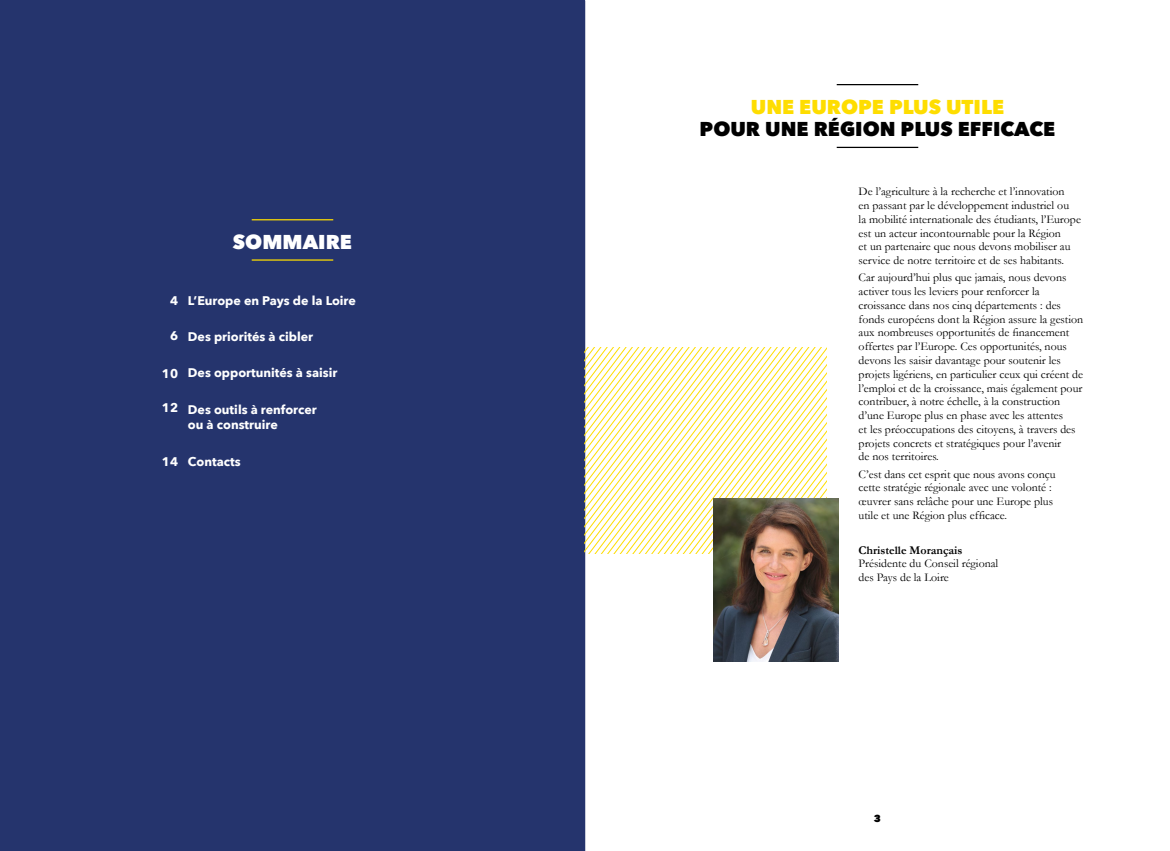
<style>
.page{position:relative;width:1170px;height:851px;background:#fff}
.page>*{position:absolute;margin:0;border:0;box-sizing:border-box;transform-origin:0 0}
.t1{font:800 20px "Avenir Next";color:#000}
.t2{font:800 20px "Avenir Next";color:#fedd00}
.t3{font:800 20px "Avenir Next";color:#fff}
.t4{font:700 12.5px/15px "Avenir Next";color:#fff}
.t5{font:11.88px/13.8px "Garamond";color:#000}
.t6{font:700 11.88px "Garamond";color:#000}
.t7{font:800 10px "Avenir Next";color:#000}
</style>
<div class="page">
<div style="left:0;top:0;width:585px;height:850px;background:#25346d"></div>
<hr style="left:252px;top:219px;width:81px;height:1px;background:#fedd00">
<hr style="left:252px;top:259px;width:81px;height:1px;background:#fedd00">
<svg style="left:585px;top:347px;width:241px;height:206px"></svg>
<img style="left:713px;top:498px;width:125px;height:163px">
<hr style="left:836px;top:84px;width:82px;height:1px;background:#000">
<hr style="left:836px;top:147px;width:82px;height:1px;background:#000">
<h1 class="t3" style="left:233px;top:229px;width:121px">SOMMAIRE</h1>
<p class="t4" style="left:170px;top:293px;width:10px">4</p>
<p class="t4" style="left:170px;top:327px;width:10px">6</p>
<p class="t4" style="left:162px;top:365px;width:18px">10</p>
<p class="t4" style="left:162px;top:400px;width:18px">12</p>
<p class="t4" style="left:162px;top:453px;width:18px">14</p>
<p class="t4" style="left:188px;top:293px;width:169px">L’Europe en Pays de la Loire</p>
<p class="t4" style="left:188px;top:329px;width:127px">Des priorités à cibler</p>
<p class="t4" style="left:188px;top:365px;width:151px">Des opportunités à saisir</p>
<p class="t4" style="left:188px;top:401px;width:130px">Des outils à renforcer ou à construire</p>
<p class="t4" style="left:188px;top:453px;width:54px">Contacts</p>
<h1 class="t2" style="left:750px;top:94px;width:255px">UNE EUROPE PLUS UTILE</h1>
<h1 class="t1" style="left:699px;top:117px;width:357px">POUR UNE RÉGION PLUS EFFICACE</h1>
<p class="t5" style="left:858px;top:184px;width:224px">De l’agriculture à la recherche et l’innovation<br>en passant par le développement industriel ou<br>la mobilité internationale des étudiants, l’Europe est un acteur incontournable pour la Région<br>et un partenaire que nous devons mobiliser au service de notre territoire et de ses habitants.</p>
<p class="t5" style="left:858px;top:271px;width:226px">Car aujourd’hui plus que jamais, nous devons activer tous les leviers pour renforcer la croissance dans nos cinq départements : des fonds européens dont la Région assure la gestion aux nombreuses opportunités de financement offertes par l’Europe. Ces opportunités, nous devons les saisir davantage pour soutenir les projets ligériens, en particulier ceux qui créent de l’emploi et de la croissance, mais également pour contribuer, à notre échelle, à la construction d’une Europe plus en phase avec les attentes<br>et les préoccupations des citoyens, à travers des projets concrets et stratégiques pour l’avenir<br>de nos territoires.</p>
<p class="t5" style="left:858px;top:467px;width:198px">C’est dans cet esprit que nous avons conçu cette stratégie régionale avec une volonté : œuvrer sans relâche pour une Europe plus utile et une Région plus efficace.</p>
<p class="t6" style="left:858px;top:542px;width:105px">Christelle Morançais</p>
<p class="t5" style="left:858px;top:556px;width:141px">Présidente du Conseil régional des Pays de la Loire</p>
<p class="t7" style="left:873px;top:812px;width:8px">3</p>
</div>
